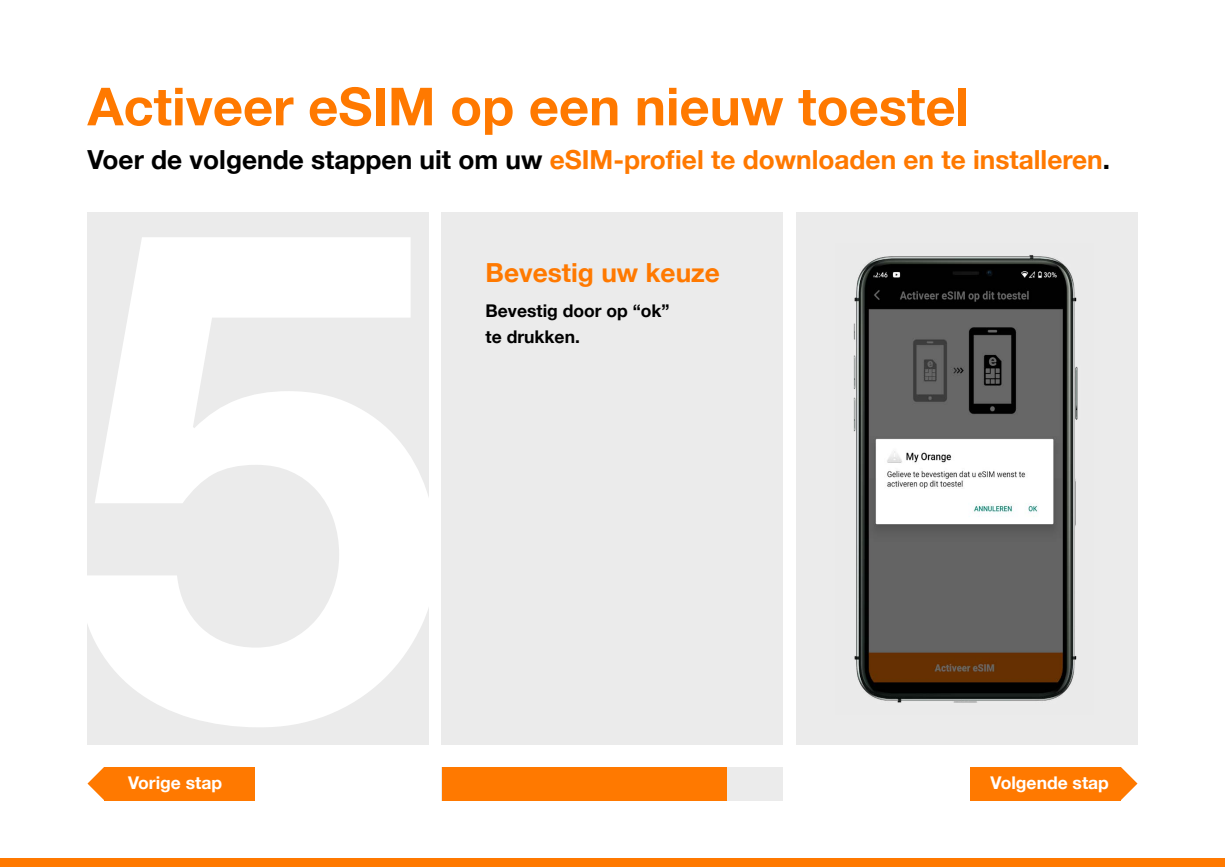
<style>
.page{position:relative;width:1225px;height:867px;background:#fff}
.page>*{position:absolute;margin:0;border:0;box-sizing:border-box;transform-origin:0 0}
.t1{font:700 52.5px "Helvetica Neue";color:#ff7900}
.t2{font:700 26.25px "Helvetica Neue";color:#ff7900}
.t3{font:700 17.5px/26.2px "Helvetica Neue";color:#000}
.t4{font:700 17.5px "Helvetica Neue";color:#fff}
.s1{color:#000}
</style>
<div class="page">
<div style="left:442px;top:213px;width:341px;height:531px;background:#ebebeb"></div>
<div style="left:88px;top:213px;width:341px;height:531px;background:#ebebeb"></div>
<div style="left:796px;top:213px;width:342px;height:531px;background:#ebebeb"></div>
<div style="left:0;top:858px;width:1225px;height:8px;background:#ff7900"></div>
<div style="left:104px;top:766px;width:151px;height:33px;background:#ff7900"></div>
<svg style="left:87px;top:767px;width:17px;height:32px"></svg>
<div style="left:970px;top:766px;width:151px;height:33px;background:#ff7900"></div>
<svg style="left:1121px;top:767px;width:17px;height:32px"></svg>
<div style="left:442px;top:766px;width:341px;height:33px;background:#ebebeb"></div>
<div style="left:442px;top:766px;width:284px;height:33px;background:#ff7900"></div>
<img style="left:853px;top:255px;width:225px;height:448px">
<h1 class="t1" style="left:88px;top:65px;width:883px">Activeer eSIM op een nieuw toestel</h1>
<p class="t2" style="left:88px;top:139px;width:1024px"><span class="s1">Voer de volgende stappen uit om uw</span> eSIM-profiel te downloaden en te installeren<span class="s1">.</span></p>
<p class="t2" style="left:486px;top:252px;width:236px">Bevestig uw keuze</p>
<p class="t3" style="left:486px;top:298px;width:186px">Bevestig door op “ok” te drukken.</p>
<p class="t4" style="left:128px;top:769px;width:95px">Vorige stap</p>
<p class="t4" style="left:991px;top:769px;width:120px">Volgende stap</p>
</div>
